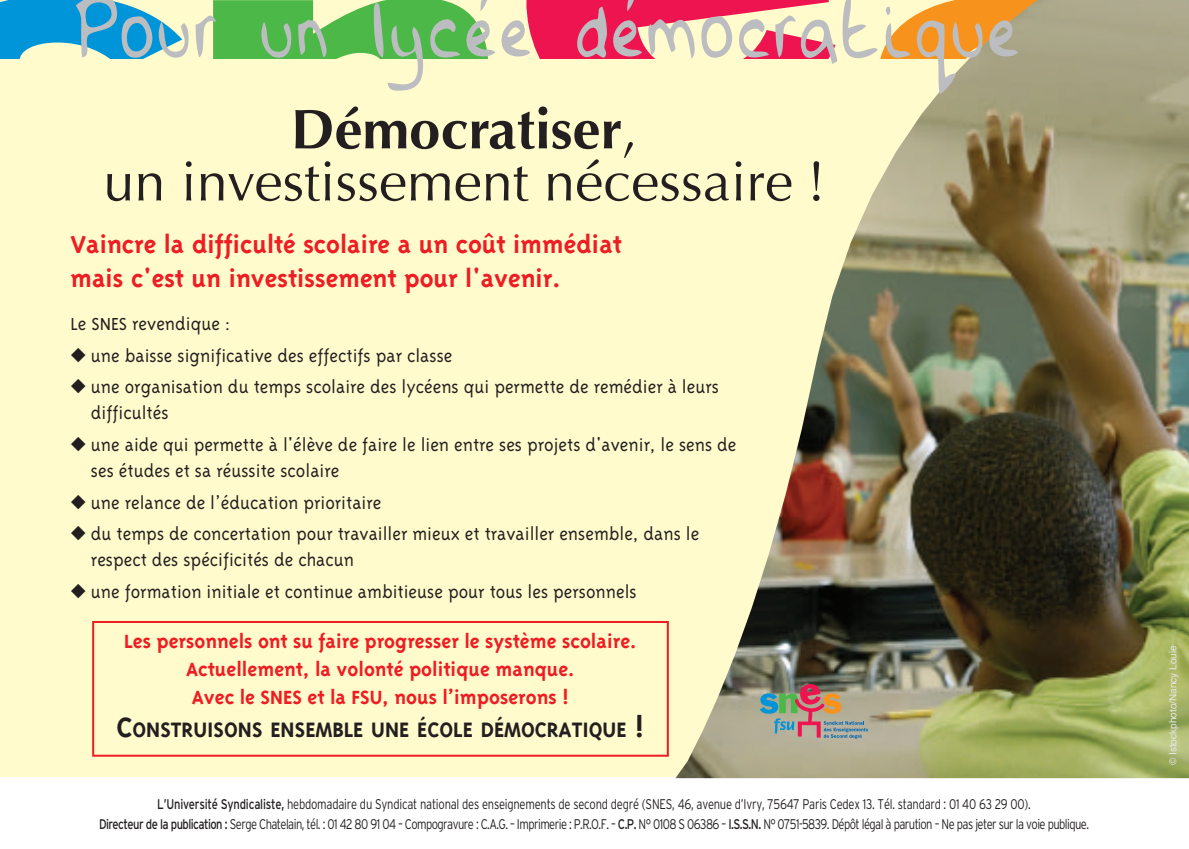
<style>
.page{position:relative;width:1189px;height:849px;background:#fff}
.page>*{position:absolute;margin:0;border:0;box-sizing:border-box;transform-origin:0 0}
.t1{font:92px "Daves Hand";letter-spacing:.085em;color:#bcbdc0;scale:.7 1}
.t2{font:56px/52px "Optima";color:#231f20;text-align:center}
.t3{font:700 28px/34px "Triplex";color:#ee1d23}
.t4{font:700 24px "Triplex";color:#231f20}
.t5{font:700 22px/28px "Triplex";color:#ee1d23;text-align:center}
.t6{font:300 20px/26px "Triplex";color:#231f20}
.t7{font:300 14px/20px "Interstate";letter-spacing:-.02em;color:#231f20;text-align:center;scale:.8 1}
.t8{font:10px "Helvetica";color:#e6e7e9}
.s1{font-weight:700}
.s2{font-size:32px}
.s3{font-weight:400}
</style>
<div class="page">
<div style="left:0;top:0;width:1188px;height:776px;background:#fffbcc"></div>
<svg style="left:0;top:0;width:183px;height:58px"></svg>
<svg style="left:213px;top:0;width:275px;height:58px;background:#61bf57"></svg>
<svg style="left:526px;top:0;width:149px;height:58px;background:#ef3762"></svg>
<img style="left:675px;top:0;width:513px;height:778px">
<div style="left:92px;top:621px;width:576px;height:135px;border:2px solid #ee1d23"></div>
<svg style="left:759px;top:683px;width:108px;height:55px;background:#9c9185"></svg>
<h1 class="t1" style="left:71px;top:-28px;width:1353px">Pour un lycée démocratique</h1>
<h2 class="t2" style="left:103px;top:109px;width:724px"><span class="s1">Démocratiser</span>,<br>un investissement nécessaire !</h2>
<h3 class="t3" style="left:70px;top:229px;width:553px">Vaincre la difficulté scolaire a un coût immédiat mais c'est un investissement pour l'avenir.</h3>
<p class="t6" style="left:70px;top:312px;width:162px">Le SNES revendique :</p>
<p class="t6" style="left:70px;top:344px;width:383px">◆ une baisse significative des effectifs par classe</p>
<p class="t6" style="left:91px;top:375px;width:629px;text-indent:-20px">◆ une organisation du temps scolaire des lycéens qui permette de remédier à leurs difficultés</p>
<p class="t6" style="left:91px;top:433px;width:647px;text-indent:-20px">◆ une aide qui permette à l'élève de faire le lien entre ses projets d'avenir, le sens de ses études et sa réussite scolaire</p>
<p class="t6" style="left:70px;top:491px;width:312px">◆ une relance de l’éducation prioritaire</p>
<p class="t6" style="left:91px;top:522px;width:609px;text-indent:-20px">◆ du temps de concertation pour travailler mieux et travailler ensemble, dans le respect des spécificités de chacun</p>
<p class="t6" style="left:70px;top:580px;width:567px">◆ une formation initiale et continue ambitieuse pour tous les personnels</p>
<p class="t5" style="left:124px;top:628px;width:514px">Les personnels ont su faire progresser le système scolaire.<br>Actuellement, la volonté politique manque.<br>Avec le SNES et la FSU, nous l’imposerons !</p>
<p class="t4" style="left:116px;top:720px;width:529px"><span class="s2">C</span>ONSTRUISONS ENSEMBLE UNE ÉCOLE DÉMOCRATIQUE <span class="s2">!</span></p>
<p class="t7" style="left:99px;top:795px;width:1238px"><span class="s3">L’Université Syndicaliste,</span> hebdomadaire du Syndicat national des enseignements de second degré (SNES, 46, avenue d’Ivry, 75647 Paris Cedex 13. Tél. standard : 01 40 63 29 00).<br><span class="s3">Directeur de la publication :</span> Serge Chatelain, tél. : 01 42 80 91 04 – Compogravure : C.A.G. – Imprimerie : P.R.O.F. – <span class="s3">C.P.</span> N° 0108 S 06386 – <span class="s3">I.S.S.N.</span> N° 0751-5839. Dépôt légal à parution – Ne pas jeter sur la voie publique.</p>
<p class="t8" style="left:1168px;top:765px;width:121px;rotate:-90deg">© Istockphoto/Nancy Louie</p>
</div>
